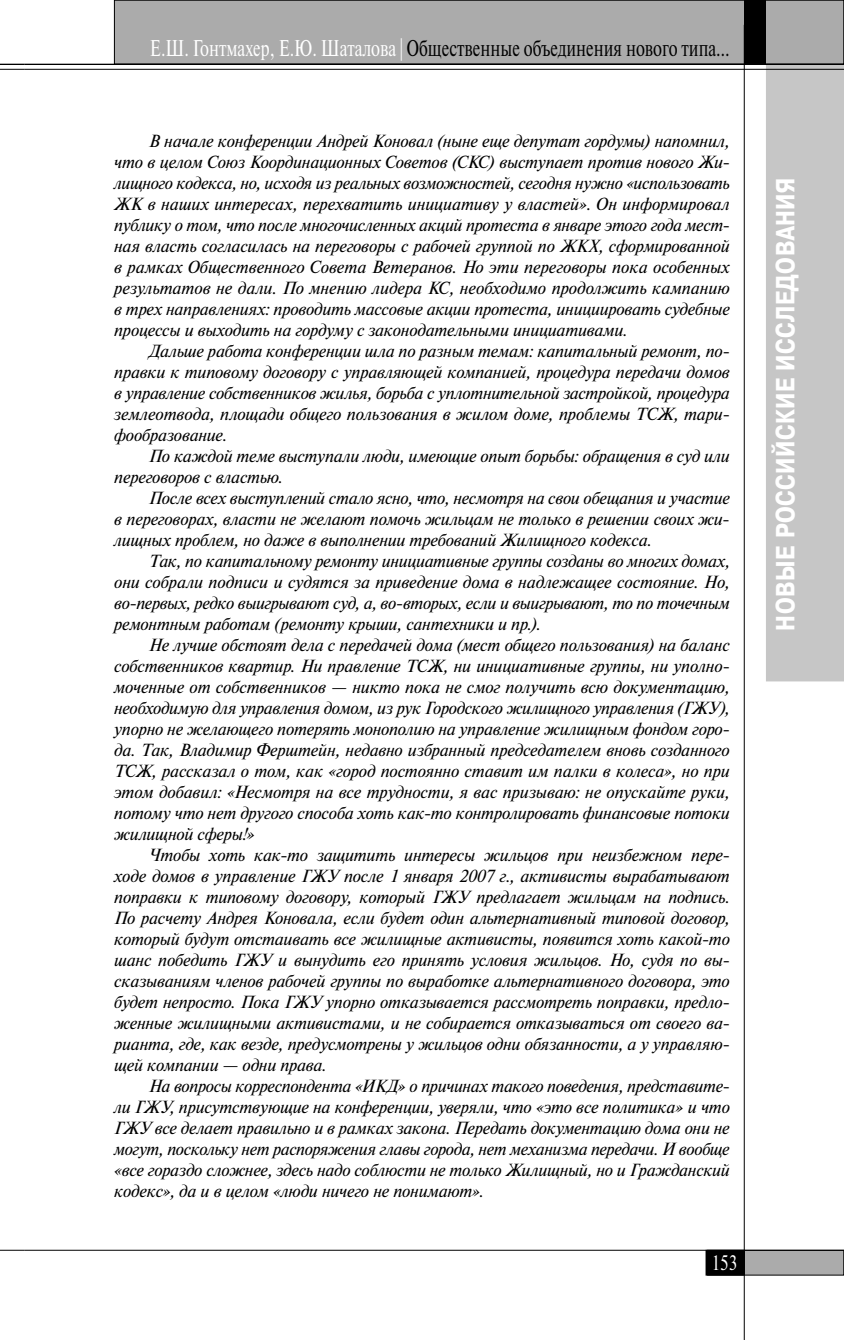
<style>
.page{position:relative;width:844px;height:1340px;background:#fff}
.page>*{position:absolute;margin:0;border:0;box-sizing:border-box;transform-origin:0 0}
.t1{font:700 26.25px "Pragmatica Cond C";letter-spacing:.02em;color:#fff}
.t2{font:22.75px "Newton C";color:#000;scale:.73 1}
.t3{font:21px "Newton C";color:#fff;scale:.8 1}
.t4{font:italic 17.5px/21px "Newton C";letter-spacing:-.015em;color:#000;text-align:justify}
.s1{color:#fff}
</style>
<div class="page">
<svg style="left:0;top:64px;width:25px;height:6px"></svg>
<svg style="left:0;top:1249px;width:25px;height:1px"></svg>
<div style="left:766px;top:62px;width:77px;height:619px;background:#c6c6c6"></div>
<hr style="left:25px;top:64px;width:818px;height:1px;background:#000">
<hr style="left:25px;top:69px;width:818px;height:1px;background:#000">
<div style="left:114px;top:0;width:729px;height:64px;background:#ababab"></div>
<div style="left:114px;top:0;width:729px;height:64px;border:1px solid #000"></div>
<div style="left:707px;top:1250px;width:136px;height:25px;background:#ababab"></div>
<div style="left:707px;top:1250px;width:136px;height:25px;border:1px solid #000"></div>
<div style="left:705px;top:1250px;width:39px;height:25px;background:#000"></div>
<div style="left:705px;top:1250px;width:39px;height:25px;border:1px solid #000"></div>
<hr style="left:743px;top:25px;width:1px;height:1314px;background:#000">
<div style="left:744px;top:0;width:22px;height:64px;background:#000"></div>
<hr style="left:25px;top:1249px;width:818px;height:1px;background:#000">
<h2 class="t2" style="left:150px;top:40px;width:795px"><span class="s1">Е.Ш. Гонтмахер, Е.Ю. Шаталова |</span> Общественные объединения нового типа…</h2>
<p class="t4" style="left:114px;top:132px;width:617px;text-indent:35px">В начале конференции Андрей Коновал (ныне еще депутат гордумы) напомнил, что в целом Союз Координационных Советов (СКС) выступает против нового Жи&shy;лищного кодекса, но, исходя из реальных возможностей, сегодня нужно «использовать ЖК в наших интересах, перехватить инициативу у властей». Он информировал публику о том, что после многочисленных акций протеста в январе этого года мест&shy;ная власть согласилась на переговоры с рабочей группой по ЖКХ, сформированной в рамках Общественного Совета Ветеранов. Но эти переговоры пока особенных результатов не дали. По мнению лидера КС, необходимо продолжить кампанию в трех направлениях: проводить массовые акции протеста, инициировать судебные процессы и выходить на гордуму с законодательными инициативами.</p>
<p class="t4" style="left:114px;top:342px;width:617px;text-indent:35px">Дальше работа конференции шла по разным темам: капитальный ремонт, по&shy;правки к типовому договору с управляющей компанией, процедура передачи домов в управление собственников жилья, борьба с уплотнительной застройкой, процедура землеотвода, площади общего пользования в жилом доме, проблемы ТСЖ, тари&shy;фообразование.</p>
<p class="t4" style="left:114px;top:447px;width:617px;text-indent:35px">По каждой теме выступали люди, имеющие опыт борьбы: обращения в суд или переговоров с властью.</p>
<p class="t4" style="left:114px;top:489px;width:617px;text-indent:35px">После всех выступлений стало ясно, что, несмотря на свои обещания и участие в переговорах, власти не желают помочь жильцам не только в решении своих жи&shy;лищных проблем, но даже в выполнении требований Жилищного кодекса.</p>
<p class="t4" style="left:114px;top:552px;width:617px;text-indent:35px">Так, по капитальному ремонту инициативные группы созданы во многих домах, они собрали подписи и судятся за приведение дома в надлежащее состояние. Но, во-первых, редко выигрывают суд, а, во-вторых, если и выигрывают, то по точечным ремонтным работам (ремонту крыши, сантехники и пр.).</p>
<p class="t4" style="left:114px;top:636px;width:617px;text-indent:35px">Не лучше обстоят дела с передачей дома (мест общего пользования) на баланс собственников квартир. Ни правление ТСЖ, ни инициативные группы, ни уполно&shy;моченные от собственников — никто пока не смог получить всю документацию, необходимую для управления домом, из рук Городского жилищного управления (ГЖУ), упорно не желающего потерять монополию на управление жилищным фондом горо&shy;да. Так, Владимир Ферштейн, недавно избранный председателем вновь созданного ТСЖ, рассказал о том, как «город постоянно ставит им палки в колеса», но при этом добавил: «Несмотря на все трудности, я вас призываю: не опускайте руки, потому что нет другого способа хоть как-то контролировать финансовые потоки жилищной сферы!»</p>
<p class="t4" style="left:114px;top:846px;width:617px;text-indent:35px">Чтобы хоть как-то защитить интересы жильцов при неизбежном пере&shy;ходе домов в управление ГЖУ после 1 января 2007 г., активисты вырабатывают поправки к типовому договору, который ГЖУ предлагает жильцам на подпись.<br>По расчету Андрея Коновала, если будет один альтернативный типовой договор, который будут отстаивать все жилищные активисты, появится хоть какой-то шанс победить ГЖУ и вынудить его принять условия жильцов. Но, судя по вы&shy;сказываниям членов рабочей группы по выработке альтернативного договора, это будет непросто. Пока ГЖУ упорно отказывается рассмотреть поправки, предло&shy;женные жилищными активистами, и не собирается отказываться от своего ва&shy;рианта, где, как везде, предусмотрены у жильцов одни обязанности, а у управляю&shy;щей компании — одни права.</p>
<p class="t4" style="left:114px;top:1077px;width:617px;text-indent:35px">На вопросы корреспондента «ИКД» о причинах такого поведения, представите&shy;ли ГЖУ, присутствующие на конференции, уверяли, что «это все политика» и что ГЖУ все делает правильно и в рамках закона. Передать документацию дома они не могут, поскольку нет распоряжения главы города, нет механизма передачи. И вообще «все гораздо сложнее, здесь надо соблюсти не только Жилищный, но и Гражданский кодекс», да и в целом «люди ничего не понимают».</p>
<p class="t3" style="left:711px;top:1255px;width:33px">153</p>
<h1 class="t1" style="left:775px;top:630px;width:455px;rotate:-90deg">НОВЫЕ РОССИЙСКИЕ ИССЛЕДОВАНИЯ</h1>
</div>
